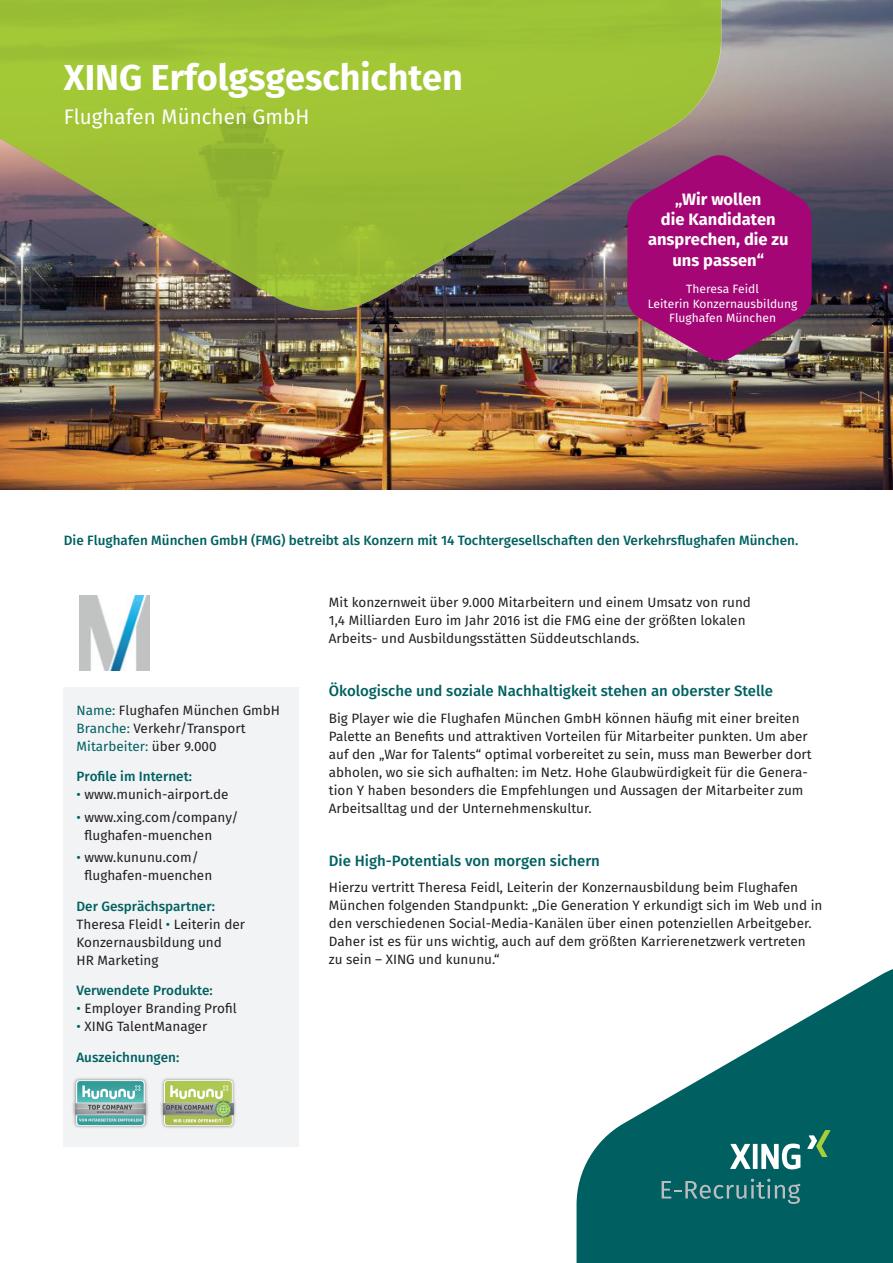
<style>
.page{position:relative;width:893px;height:1263px;background:#fff}
.page>*{position:absolute;margin:0;border:0;box-sizing:border-box;transform-origin:0 0}
.t1{font:700 36px "Fira Sans";color:#fff}
.t2{font:21px "Fira Sans";color:#fff}
.t3{font:700 16.5px/19.8px "Fira Sans";color:#fff;text-align:center}
.t4{font:500 15px "Fira Sans";color:#006061}
.t5{font:13.5px/18px "Fira Sans";color:#231f20}
.t6{font:500 13.5px "Fira Sans";color:#006061}
.t7{font:12px/14.4px "Fira Sans";color:#fff;text-align:center}
.s1{color:#006061}
.s2{font-weight:500;color:#006061}
</style>
<div class="page">
<div style="left:64px;top:687px;width:235px;height:459px;background:#f2f3f4"></div>
<img style="left:0;top:0;width:893px;height:489px">
<svg style="left:0;top:0;width:721px;height:310px;background:#8da63d"></svg>
<img style="left:79px;top:595px;width:71px;height:75px">
<svg style="left:627px;top:155px;width:185px;height:205px;background:#981c71"></svg>
<div style="left:160px;top:1077px;width:77px;height:52px;background:#231f20;opacity:.45"></div>
<svg style="left:163px;top:1080px;width:71px;height:46px;background:#b0bf7f"></svg>
<div style="left:72px;top:1077px;width:77px;height:52px;background:#231f20;opacity:.45"></div>
<svg style="left:75px;top:1080px;width:72px;height:46px;background:#80b5b4"></svg>
<svg style="left:576px;top:969px;width:317px;height:294px;fill:#006061"></svg>
<svg style="left:730px;top:1144px;width:20px;height:25px"></svg>
<hr style="left:753px;top:1144px;width:4px;height:25px;background:#fff">
<svg style="left:761px;top:1143px;width:39px;height:26px"></svg>
<svg style="left:807px;top:1130px;width:23px;height:27px"></svg>
<svg style="left:662px;top:1179px;width:138px;height:25px;background:#287475"></svg>
<h1 class="t1" style="left:64px;top:47px;width:401px">XING Erfolgsgeschichten</h1>
<h2 class="t2" style="left:64px;top:101px;width:247px">Flughafen München GmbH</h2>
<p class="t3" style="left:648px;top:188px;width:142px">„Wir wollen<br>die Kandidaten ansprechen, die zu</p>
<p class="t3" style="left:672px;top:249px;width:93px">uns passen“</p>
<p class="t7" style="left:648px;top:282px;width:151px">Theresa Feidl<br>Leiterin Konzernausbildung<br>Flughafen München</p>
<p class="t6" style="left:64px;top:529px;width:736px">Die Flughafen München GmbH (FMG) betreibt als Konzern mit 14 Tochtergesellschaften den Verkehrsflughafen München.</p>
<p class="t5" style="left:77px;top:700px;width:205px"><span class="s1">Name:</span> Flughafen München GmbH<br><span class="s1">Branche:</span> Verkehr/Transport<br><span class="s1">Mitarbeiter:</span> über 9.000</p>
<p class="t6" style="left:77px;top:766px;width:117px">Profile im Internet:</p>
<p class="t5" style="left:77px;top:785px;width:153px"><span class="s1">•</span> www.munich-airport.de</p>
<p class="t5" style="left:84px;top:807px;width:156px;text-indent:-8px"><span class="s1">•</span> www.xing.com/company/ flughafen-muenchen</p>
<p class="t5" style="left:84px;top:848px;width:129px;text-indent:-8px"><span class="s1">•</span> www.kununu.com/ flughafen-muenchen</p>
<p class="t5" style="left:77px;top:896px;width:170px"><span class="s2">Der Gesprächspartner:<br></span>Theresa Fleidl <span class="s1">•</span> Leiterin der<br>Konzernausbildung und<br>HR Marketing</p>
<p class="t6" style="left:77px;top:980px;width:138px">Verwendete Produkte:</p>
<p class="t5" style="left:77px;top:999px;width:162px"><span class="s1">•</span> Employer Branding Profil</p>
<p class="t5" style="left:77px;top:1017px;width:132px"><span class="s1">•</span> XING TalentManager</p>
<p class="t6" style="left:77px;top:1046px;width:104px">Auszeichnungen:</p>
<p class="t5" style="left:329px;top:593px;width:424px">Mit konzernweit über 9.000 Mitarbeitern und einem Umsatz von rund<br>1,4 Milliarden Euro im Jahr 2016 ist die FMG eine der größten lokalen<br>Arbeits- und Ausbildungsstätten Süddeutschlands.</p>
<p class="t4" style="left:329px;top:679px;width:446px">Ökologische und soziale Nachhaltigkeit stehen an oberster Stelle</p>
<p class="t5" style="left:329px;top:709px;width:484px">Big Player wie die Flughafen München GmbH können häufig mit einer breiten Palette an Benefits und attraktiven Vorteilen für Mitarbeiter punkten. Um aber auf den „War for Talents“ optimal vorbereitet zu sein, muss man Bewerber dort abholen, wo sie sich aufhalten: im Netz. Hohe Glaubwürdigkeit für die Genera&shy;tion Y haben besonders die Empfehlungen und Aussagen der Mitarbeiter zum Arbeitsalltag und der Unternehmenskultur.</p>
<p class="t4" style="left:329px;top:849px;width:273px">Die High-Potentials von morgen sichern</p>
<p class="t5" style="left:329px;top:878px;width:495px">Hierzu vertritt Theresa Feidl, Leiterin der Konzernausbildung beim Flughafen München folgenden Standpunkt: „Die Generation Y erkundigt sich im Web und in den verschiedenen Social-Media-Kanälen über einen potenziellen Arbeitgeber.<br>Daher ist es für uns wichtig, auch auf dem größten Karrierenetzwerk vertreten zu sein – XING und kununu.“</p>
</div>
